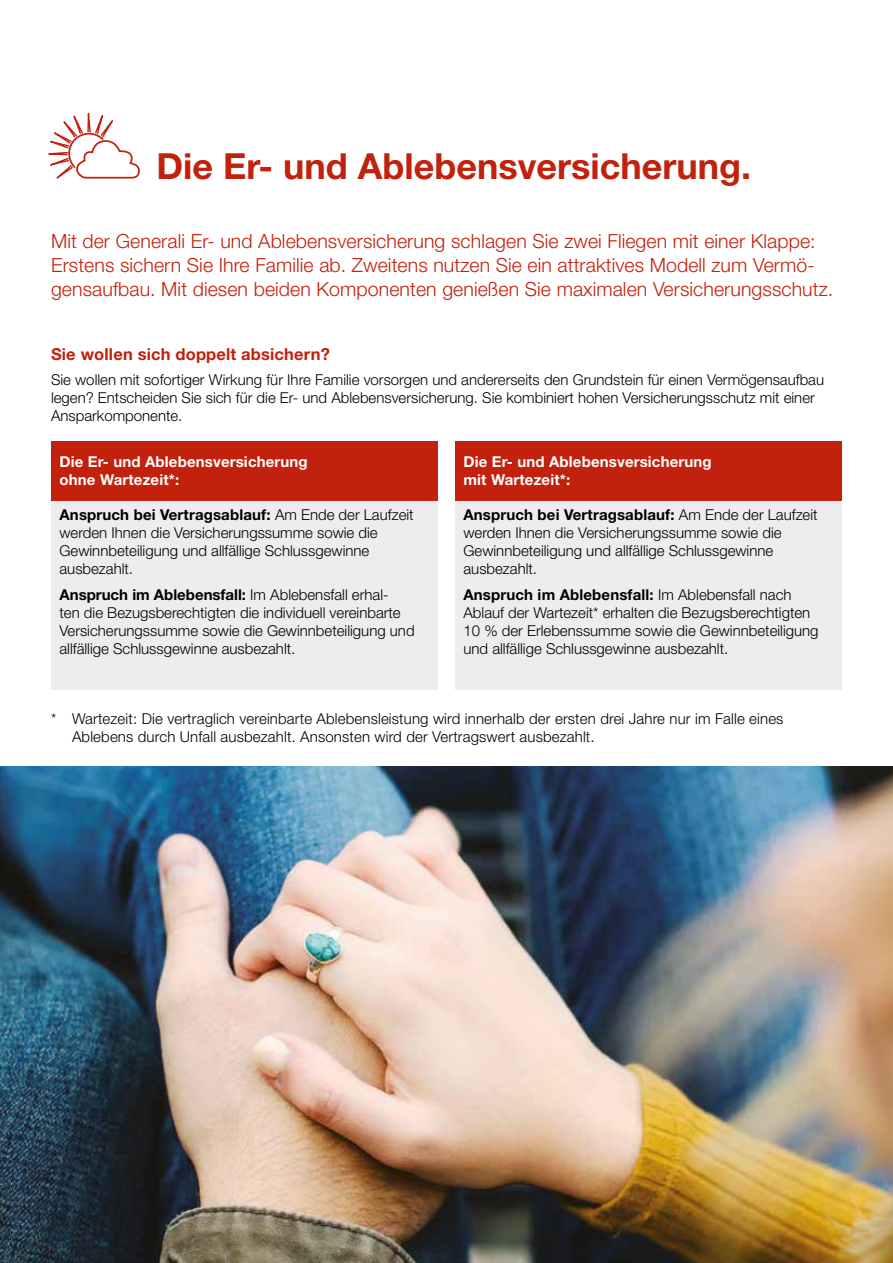
<style>
.page{position:relative;width:893px;height:1263px;background:#fff}
.page>*{position:absolute;margin:0;border:0;box-sizing:border-box;transform-origin:0 0}
.t1{font:700 36px "Helvetica Neue LT Std";color:#c1210d}
.t2{font:300 19.5px/24px "Helvetica Neue LT Std";letter-spacing:.005em;color:#c1210d}
.t3{font:700 16.5px "Helvetica Neue LT Std";letter-spacing:.01em;color:#c1210d}
.t4{font:300 15px/18px "Helvetica Neue LT Std";color:#000}
.t5{font:700 15px/18px "Helvetica Neue LT Std";letter-spacing:.01em;color:#fff}
.s1{font-weight:700}
</style>
<div class="page">
<svg style="left:48px;top:113px;width:92px;height:66px"></svg>
<div style="left:51px;top:441px;width:387px;height:60px;background:#c1210d"></div>
<div style="left:51px;top:501px;width:387px;height:188px;background:#ededed"></div>
<div style="left:455px;top:441px;width:387px;height:60px;background:#c1210d"></div>
<div style="left:455px;top:501px;width:387px;height:188px;background:#ededed"></div>
<img style="left:0;top:766px;width:893px;height:497px">
<h1 class="t1" style="left:156px;top:143px;width:596px">Die Er- und Ablebensversicherung.</h1>
<p class="t2" style="left:51px;top:228px;width:784px">Mit der Generali Er- und Ablebensversicherung schlagen Sie zwei Fliegen mit einer Klappe:<br>Erstens sichern Sie Ihre Familie ab. Zweitens nutzen Sie ein attraktives Modell zum Vermö&shy;gensaufbau. Mit diesen beiden Komponenten genießen Sie maximalen Versicherungsschutz.</p>
<p class="t3" style="left:51px;top:344px;width:280px">Sie wollen sich doppelt absichern?</p>
<p class="t4" style="left:51px;top:370px;width:775px">Sie wollen mit sofortiger Wirkung für Ihre Familie vorsorgen und andererseits den Grundstein für einen Vermögensaufbau legen? Entscheiden Sie sich für die Er- und Ablebensversicherung. Sie kombiniert hohen Versicherungsschutz mit einer<br>Ansparkomponente.</p>
<p class="t5" style="left:60px;top:453px;width:250px">Die Er- und Ablebensversicherung ohne Wartezeit*:</p>
<p class="t4" style="left:60px;top:505px;width:356px"><span class="s1">Anspruch bei Vertragsablauf:</span> Am Ende der Laufzeit werden Ihnen die Versicherungssumme sowie die Gewinnbeteiligung und allfällige Schlussgewinne ausbezahlt.</p>
<p class="t4" style="left:60px;top:586px;width:357px"><span class="s1">Anspruch im Ablebensfall:</span> Im Ablebensfall erhal-<br>ten die Bezugsberechtigten die individuell vereinbarte Versicherungssumme sowie die Gewinnbeteiligung und allfällige Schlussgewinne ausbezahlt.</p>
<p class="t5" style="left:463px;top:453px;width:250px">Die Er- und Ablebensversicherung mit Wartezeit*:</p>
<p class="t4" style="left:463px;top:505px;width:356px"><span class="s1">Anspruch bei Vertragsablauf:</span> Am Ende der Laufzeit werden Ihnen die Versicherungssumme sowie die Gewinnbeteiligung und allfällige Schlussgewinne ausbezahlt.</p>
<p class="t4" style="left:463px;top:586px;width:357px"><span class="s1">Anspruch im Ablebensfall:</span> Im Ablebensfall nach Ablauf der Wartezeit* erhalten die Bezugsberechtigten 10 % der Erlebenssumme sowie die Gewinnbeteiligung und allfällige Schlussgewinne ausbezahlt.</p>
<p class="t4" style="left:72px;top:709px;width:713px;text-indent:-21px">* Wartezeit: Die vertraglich vereinbarte Ablebensleistung wird innerhalb der ersten drei Jahre nur im Falle eines<br>Ablebens durch Unfall ausbezahlt. Ansonsten wird der Vertragswert ausbezahlt.</p>
</div>
